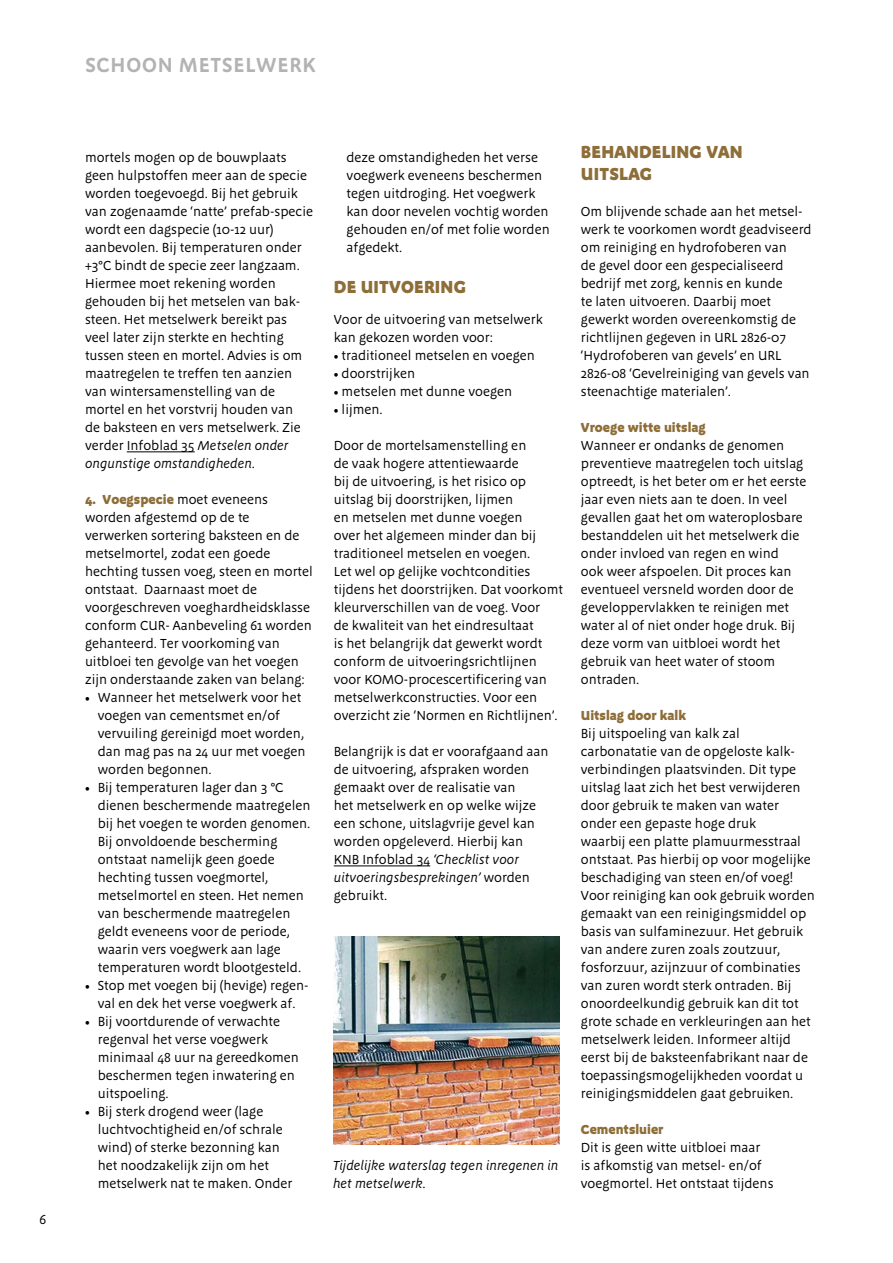
<style>
.page{position:relative;width:893px;height:1263px;background:#fff}
.page>*{position:absolute;margin:0;border:0;box-sizing:border-box;transform-origin:0 0}
.t1{font:600 21px "Megano OT";letter-spacing:.04em;color:#b1b3b4}
.t2{font:900 18px/22.5px "Megano OT";letter-spacing:.01em;color:#8e6e38}
.t3{font:13.5px/18px "Megano OT";color:#000}
.t4{font:italic 13.5px/18px "Megano OT";color:#000}
.t5{font:900 13.5px "Megano OT";color:#8e6e38}
.s1{font-style:italic}
.s2{font-weight:900;color:#8e6e38}
</style>
<div class="page">
<hr style="left:127px;top:452px;width:68px;height:1px;background:#000">
<hr style="left:334px;top:866px;width:96px;height:1px;background:#000">
<img style="left:333px;top:936px;width:227px;height:209px">
<p class="t3" style="left:39px;top:1210px;width:8px">6</p>
<h1 class="t1" style="left:85px;top:52px;width:232px">SCHOON METSELWERK</h1>
<p class="t3" style="left:85px;top:148px;width:229px">mortels mogen op de bouwplaats geen hulpstoffen meer aan de specie worden toegevoegd. Bij het gebruik van zogenaamde ‘natte’ prefab-specie wordt een dagspecie (10-12 uur) aanbevolen. Bij temperaturen onder +3°C bindt de specie zeer langzaam.<br>Hiermee moet rekening worden gehouden bij het metselen van bak&shy;steen. Het metselwerk bereikt pas veel later zijn sterkte en hechting tussen steen en mortel. Advies is om maatregelen te treffen ten aanzien van wintersamenstelling van de mortel en het vorstvrij houden van<br>de baksteen en vers metselwerk. Zie verder Infoblad 35 <span class="s1">Metselen onder ongunstige omstandigheden</span>.</p>
<p class="t3" style="left:85px;top:490px;width:229px"><span class="s2">4. Voegspecie</span> moet eveneens worden afgestemd op de te verwerken sortering baksteen en de metselmortel, zodat een goede hechting tussen voeg, steen en mortel ontstaat. Daarnaast moet de voorgeschreven voeghardheidsklasse conform CUR- Aanbeveling 61 worden gehanteerd. Ter voorkoming van uitbloei ten gevolge van het voegen zijn onderstaande zaken van belang:</p>
<p class="t3" style="left:98px;top:688px;width:209px;text-indent:-13px">• Wanneer het metselwerk voor het voegen van cementsmet en/of vervuiling gereinigd moet worden, dan mag pas na 24 uur met voegen worden begonnen.</p>
<p class="t3" style="left:98px;top:778px;width:214px;text-indent:-13px">• Bij temperaturen lager dan 3 °C dienen beschermende maatregelen bij het voegen te worden genomen.<br>Bij onvoldoende bescherming ontstaat namelijk geen goede hechting tussen voegmortel, metselmortel en steen. Het nemen van beschermende maatregelen geldt eveneens voor de periode, waarin vers voegwerk aan lage temperaturen wordt blootgesteld.</p>
<p class="t3" style="left:85px;top:976px;width:224px;text-align:center">• Stop met voegen bij (hevige) regen&shy;val en dek het verse voegwerk af.</p>
<p class="t3" style="left:98px;top:1012px;width:203px;text-indent:-13px">• Bij voortdurende of verwachte regenval het verse voegwerk minimaal 48 uur na gereedkomen beschermen tegen inwatering en uitspoeling.</p>
<p class="t3" style="left:98px;top:1102px;width:196px;text-indent:-13px">• Bij sterk drogend weer (lage luchtvochtigheid en/of schrale wind) of sterke bezonning kan het noodzakelijk zijn om het metselwerk nat te maken. Onder</p>
<p class="t3" style="left:347px;top:148px;width:205px">deze omstandigheden het verse voegwerk eveneens beschermen tegen uitdroging. Het voegwerk kan door nevelen vochtig worden gehouden en/of met folie worden afgedekt.</p>
<h2 class="t2" style="left:334px;top:275px;width:134px">DE UITVOERING</h2>
<p class="t3" style="left:334px;top:310px;width:211px">Voor de uitvoering van metselwerk kan gekozen worden voor:</p>
<p class="t3" style="left:334px;top:346px;width:203px">• traditioneel metselen en voegen</p>
<p class="t3" style="left:334px;top:364px;width:83px">• doorstrijken</p>
<p class="t3" style="left:334px;top:382px;width:180px">• metselen met dunne voegen</p>
<p class="t3" style="left:334px;top:400px;width:50px">• lijmen.</p>
<p class="t3" style="left:334px;top:436px;width:231px">Door de mortelsamenstelling en<br>de vaak hogere attentiewaarde<br>bij de uitvoering, is het risico op uitslag bij doorstrijken, lijmen<br>en metselen met dunne voegen<br>over het algemeen minder dan bij traditioneel metselen en voegen.<br>Let wel op gelijke vochtcondities tijdens het doorstrijken. Dat voorkomt kleurverschillen van de voeg. Voor<br>de kwaliteit van het eindresultaat<br>is het belangrijk dat gewerkt wordt conform de uitvoeringsrichtlijnen voor KOMO-procescertificering van metselwerkconstructies. Voor een overzicht zie ‘Normen en Richtlijnen’.</p>
<p class="t3" style="left:334px;top:742px;width:216px">Belangrijk is dat er voorafgaand aan de uitvoering, afspraken worden gemaakt over de realisatie van<br>het metselwerk en op welke wijze een schone, uitslagvrije gevel kan worden opgeleverd. Hierbij kan<br>KNB Infoblad 34 <span class="s1">‘Checklist voor uitvoeringsbesprekingen’</span> worden gebruikt.</p>
<p class="t4" style="left:333px;top:1156px;width:227px">Tijdelijke waterslag tegen inregenen in het metselwerk.</p>
<h2 class="t2" style="left:581px;top:140px;width:163px">BEHANDELING VAN<br>UITSLAG</h2>
<p class="t3" style="left:581px;top:202px;width:232px">Om blijvende schade aan het metsel&shy;werk te voorkomen wordt geadviseerd om reiniging en hydrofoberen van<br>de gevel door een gespecialiseerd bedrijf met zorg, kennis en kunde<br>te laten uitvoeren. Daarbij moet gewerkt worden overeenkomstig de richtlijnen gegeven in URL 2826-07 ‘Hydrofoberen van gevels’ en URL 2826-08 ‘Gevelreiniging van gevels van steenachtige materialen’.</p>
<p class="t5" style="left:581px;top:419px;width:126px">Vroege witte uitslag</p>
<p class="t3" style="left:581px;top:436px;width:227px">Wanneer er ondanks de genomen preventieve maatregelen toch uitslag optreedt, is het beter om er het eerste jaar even niets aan te doen. In veel gevallen gaat het om wateroplosbare bestanddelen uit het metselwerk die onder invloed van regen en wind<br>ook weer afspoelen. Dit proces kan eventueel versneld worden door de geveloppervlakken te reinigen met water al of niet onder hoge druk. Bij deze vorm van uitbloei wordt het gebruik van heet water of stoom ontraden.</p>
<p class="t5" style="left:581px;top:707px;width:107px">Uitslag door kalk</p>
<p class="t3" style="left:581px;top:724px;width:235px">Bij uitspoeling van kalk zal carbonatatie van de opgeloste kalk&shy;verbindingen plaatsvinden. Dit type uitslag laat zich het best verwijderen door gebruik te maken van water onder een gepaste hoge druk<br>waarbij een platte plamuurmesstraal ontstaat. Pas hierbij op voor mogelijke beschadiging van steen en/of voeg!<br>Voor reiniging kan ook gebruik worden gemaakt van een reinigingsmiddel op basis van sulfaminezuur. Het gebruik van andere zuren zoals zoutzuur, fosforzuur, azijnzuur of combinaties van zuren wordt sterk ontraden. Bij onoordeelkundig gebruik kan dit tot grote schade en verkleuringen aan het metselwerk leiden. Informeer altijd eerst bij de baksteenfabrikant naar de toepassingsmogelijkheden voordat u reinigingsmiddelen gaat gebruiken.</p>
<p class="t5" style="left:581px;top:1121px;width:84px">Cementsluier</p>
<p class="t3" style="left:581px;top:1138px;width:194px">Dit is geen witte uitbloei maar<br>is afkomstig van metsel- en/of voegmortel. Het ontstaat tijdens</p>
</div>
